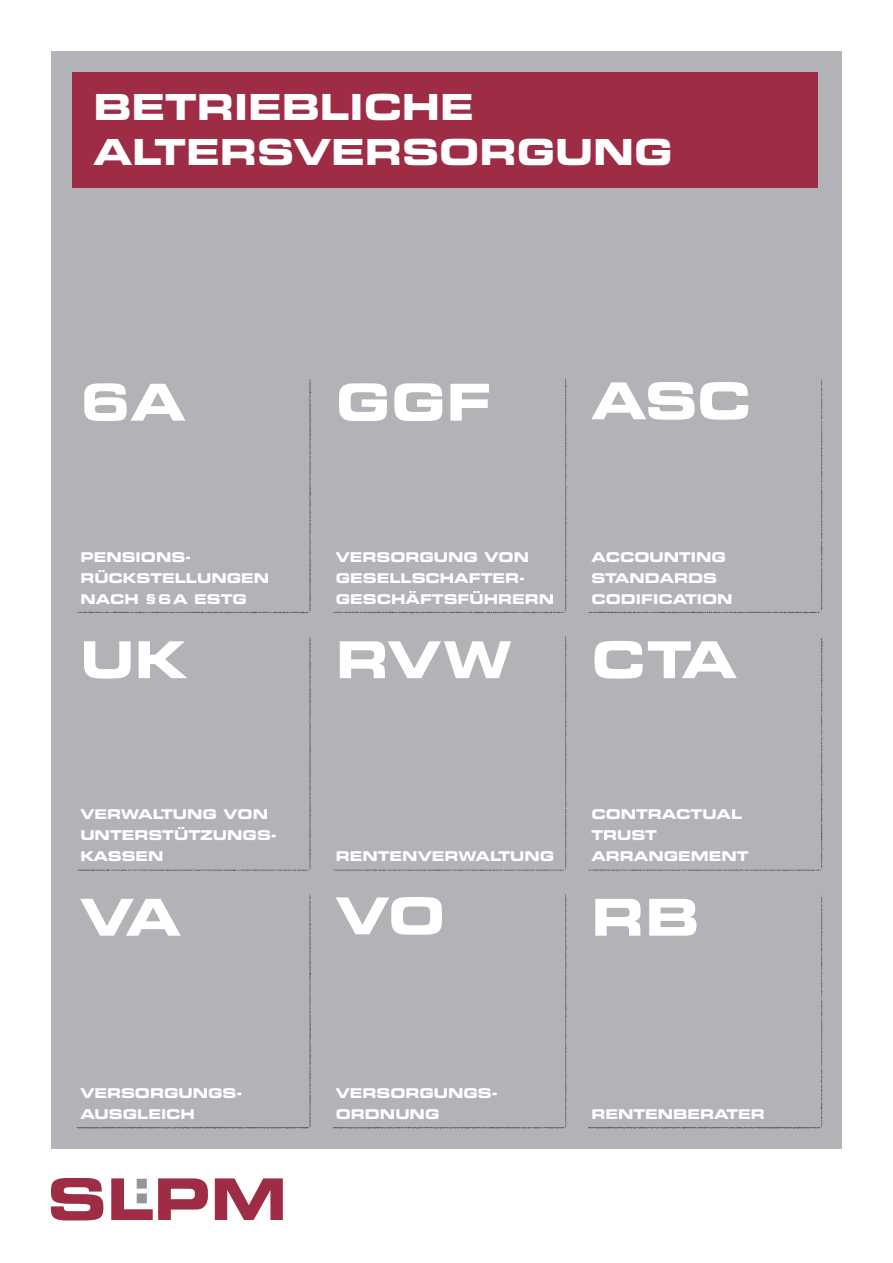
<style>
.page{position:relative;width:893px;height:1263px;background:#fff}
.page>*{position:absolute;margin:0;border:0;box-sizing:border-box;transform-origin:0 0}
.t1{font:51px "Eurostile LT Std Bold Ex 2";color:#fff}
.t2{font:36px/45px "Eurostile LT Std Bold Ex 2";color:#fff}
.t3{font:13.5px/21px "Eurostile LT Std Bold Ex 2";color:#fff}
</style>
<div class="page">
<img style="left:50px;top:51px;width:792px;height:1170px">
<svg style="left:51px;top:1178px;width:52px;height:42px"></svg>
<svg style="left:215px;top:1178px;width:68px;height:42px"></svg>
<svg style="left:111px;top:1178px;width:97px;height:42px"></svg>
<div style="left:72px;top:72px;width:746px;height:115px;background:#9d2c44"></div>
<h2 class="t2" style="left:94px;top:83px;width:580px">BETRIEBLICHE<br>ALTERSVERSORGUNG</h2>
<h1 class="t1" style="left:80px;top:366px;width:107px">6A</h1>
<h1 class="t1" style="left:336px;top:366px;width:157px">GGF</h1>
<h1 class="t1" style="left:591px;top:365px;width:161px">ASC</h1>
<p class="t3" style="left:80px;top:546px;width:190px">PENSIONS-<br>RÜCKSTELLUNGEN<br>NACH §6A ESTG</p>
<p class="t3" style="left:336px;top:546px;width:220px">VERSORGUNG VON<br>GESELLSCHAFTER-<br>GESCHÄFTSFÜHRERN</p>
<p class="t3" style="left:591px;top:546px;width:143px">ACCOUNTING<br>STANDARDS<br>CODIFICATION</p>
<h1 class="t1" style="left:80px;top:623px;width:107px">UK</h1>
<h1 class="t1" style="left:336px;top:623px;width:177px">RVW</h1>
<h1 class="t1" style="left:591px;top:623px;width:147px">CTA</h1>
<p class="t3" style="left:80px;top:804px;width:198px">VERWALTUNG VON<br>UNTERSTÜTZUNGS-<br>KASSEN</p>
<p class="t3" style="left:336px;top:846px;width:220px">RENTENVERWALTUNG</p>
<p class="t3" style="left:591px;top:804px;width:159px">CONTRACTUAL<br>TRUST<br>ARRANGEMENT</p>
<h1 class="t1" style="left:80px;top:881px;width:102px">VA</h1>
<h1 class="t1" style="left:336px;top:880px;width:111px">VO</h1>
<h1 class="t1" style="left:591px;top:881px;width:109px">RB</h1>
<p class="t3" style="left:80px;top:1082px;width:163px">VERSORGUNGS-<br>AUSGLEICH</p>
<p class="t3" style="left:336px;top:1082px;width:162px">VERSORGUNGS-<br>ORDNUNG</p>
<p class="t3" style="left:591px;top:1103px;width:175px">RENTENBERATER</p>
</div>
